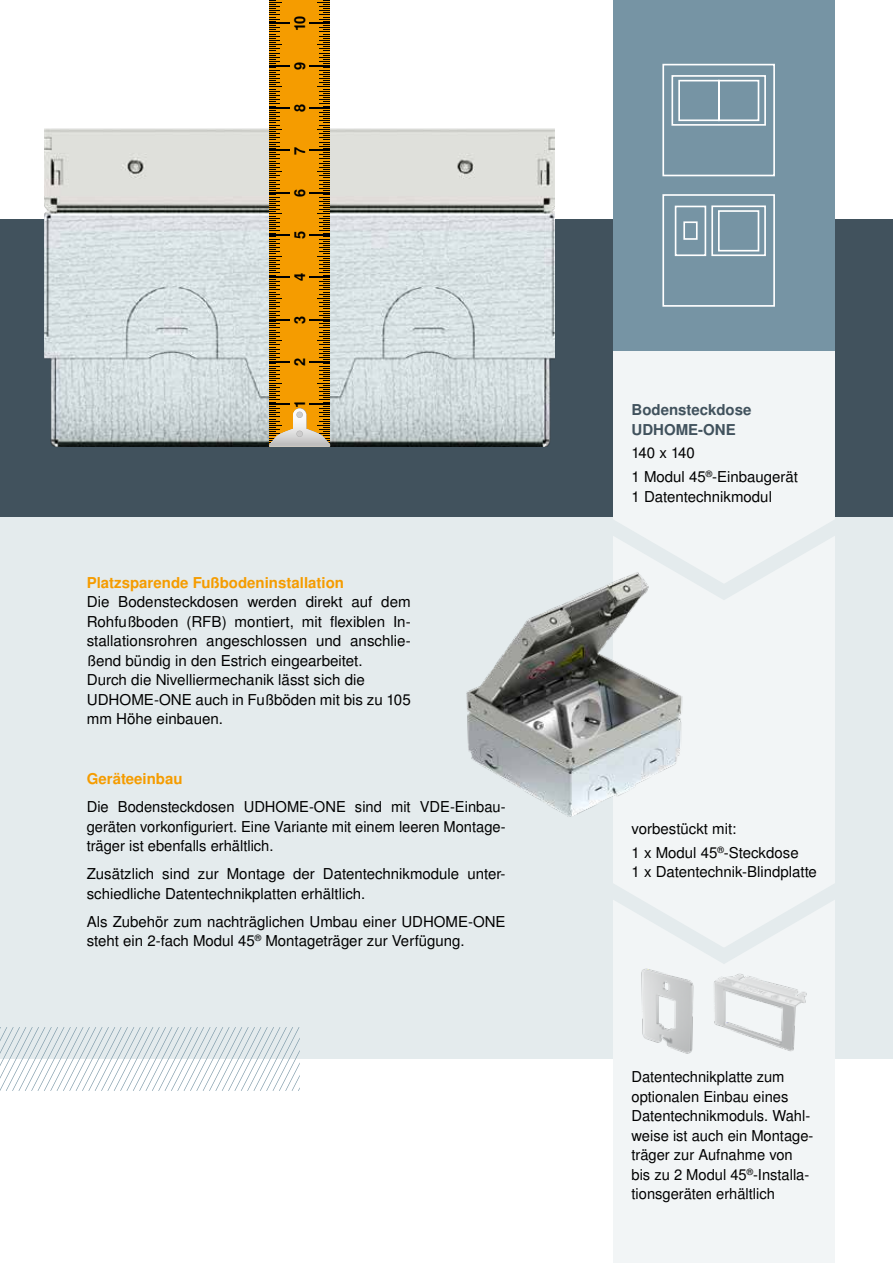
<style>
.page{position:relative;width:893px;height:1263px;background:#fff}
.page>*{position:absolute;margin:0;border:0;box-sizing:border-box;transform-origin:0 0}
.t1{font:15px/19.5px "Nimbus San LOT";color:#000}
.t2{font:700 15px "Nimbus San LOT";color:#f59c00}
.t3{font:700 15px/19.5px "Nimbus San LOT";color:#41525d}
.t4{font:700 15px "Nimbus San LOT";color:#000}
</style>
<div class="page">
<div style="left:0;top:517px;width:893px;height:542px;background:#e4ebed"></div>
<div style="left:0;top:219px;width:893px;height:298px;background:#41525d"></div>
<svg style="left:0;top:1027px;width:300px;height:64px"></svg>
<img style="left:45px;top:128px;width:510px;height:318px">
<svg style="left:269px;top:0;width:61px;height:446px"></svg>
<div style="left:613px;top:0;width:221px;height:1263px;background:#f2f5f6"></div>
<div style="left:613px;top:0;width:221px;height:351px;background:#7694a4"></div>
<svg style="left:662px;top:194px;width:113px;height:113px"></svg>
<svg style="left:662px;top:63px;width:113px;height:114px"></svg>
<img style="left:466px;top:586px;width:217px;height:231px">
<svg style="left:605px;top:511px;width:230px;height:93px"></svg>
<svg style="left:613px;top:874px;width:222px;height:94px"></svg>
<img style="left:638px;top:963px;width:58px;height:91px">
<img style="left:714px;top:973px;width:93px;height:79px">
<p class="t4" style="left:291px;top:31px;width:17px;rotate:-90deg">10</p>
<p class="t4" style="left:291px;top:70px;width:10px;rotate:-90deg">9</p>
<p class="t4" style="left:291px;top:112px;width:10px;rotate:-90deg">8</p>
<p class="t4" style="left:291px;top:155px;width:10px;rotate:-90deg">7</p>
<p class="t4" style="left:291px;top:197px;width:10px;rotate:-90deg">6</p>
<p class="t4" style="left:291px;top:239px;width:10px;rotate:-90deg">5</p>
<p class="t4" style="left:291px;top:281px;width:10px;rotate:-90deg">4</p>
<p class="t4" style="left:291px;top:324px;width:10px;rotate:-90deg">3</p>
<p class="t4" style="left:291px;top:366px;width:10px;rotate:-90deg">2</p>
<p class="t4" style="left:291px;top:408px;width:10px;rotate:-90deg">1</p>
<p class="t2" style="left:87px;top:573px;width:259px">Platzsparende Fußbodeninstallation</p>
<p class="t1" style="left:87px;top:593px;width:326px">Die Bodensteckdosen werden direkt auf dem Rohfußboden (RFB) montiert, mit flexiblen In&shy;stallationsrohren angeschlossen und anschlie&shy;ßend bündig in den Estrich eingearbeitet.<br>Durch die Nivelliermechanik lässt sich die UDHOME-ONE auch in Fußböden mit bis zu 105 mm Höhe einbauen.</p>
<p class="t2" style="left:87px;top:770px;width:97px">Geräteeinbau</p>
<p class="t1" style="left:87px;top:798px;width:420px;text-align:justify">Die Bodensteckdosen UDHOME-ONE sind mit VDE-Einbau&shy;geräten vorkonfiguriert. Eine Variante mit einem leeren Montage&shy;träger ist ebenfalls erhältlich.</p>
<p class="t1" style="left:87px;top:865px;width:420px">Zusätzlich sind zur Montage der Datentechnikmodule unter&shy;schiedliche Datentechnikplatten erhältlich.</p>
<p class="t1" style="left:87px;top:912px;width:420px">Als Zubehör zum nachträglichen Umbau einer UDHOME-ONE steht ein 2-fach Modul 45<sup>®</sup> Montageträger zur Verfügung.</p>
<p class="t3" style="left:631px;top:401px;width:121px">Bodensteckdose<br>UDHOME-ONE</p>
<p class="t1" style="left:631px;top:441px;width:168px;line-height:23.7px">140 x 140<br>1 Modul 45<sup>®</sup>-Einbaugerät</p>
<p class="t1" style="left:631px;top:487px;width:142px">1 Datentechnikmodul</p>
<p class="t1" style="left:631px;top:817px;width:169px;line-height:23.7px">vorbestückt mit:<br>1 x Modul 45<sup>®</sup>-Steckdose</p>
<p class="t1" style="left:631px;top:862px;width:187px">1 x Datentechnik-Blindplatte</p>
<p class="t1" style="left:631px;top:1067px;width:183px">Datentechnikplatte zum optionalen Einbau eines<br>Datentechnikmoduls. Wahl&shy;weise ist auch ein Montage&shy;träger zur Aufnahme von bis zu 2 Modul 45<sup>®</sup>-Installa&shy;tionsgeräten erhältlich</p>
</div>
